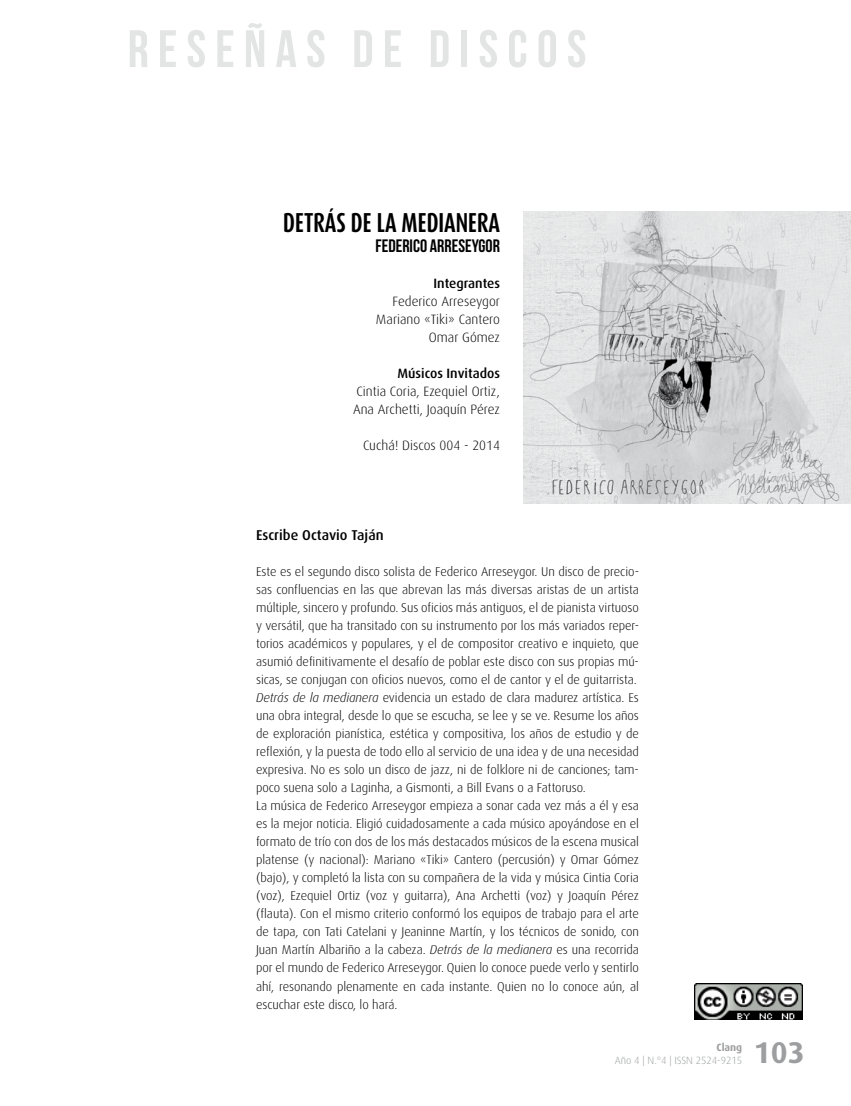
<style>
.page{position:relative;width:851px;height:1106px;background:#fff}
.page>*{position:absolute;margin:0;border:0;box-sizing:border-box;transform-origin:0 0}
.t1{font:52.5px "Bebas Neue";letter-spacing:.175em;color:#e3e4e4}
.t2{font:700 30px "Dax";color:#9c9e9f}
.t3{font:700 22.5px "Dax Compact";color:#000}
.t4{font:18px "Bebas Neue";color:#000}
.t5{font:500 14.25px "Dax";color:#000}
.t6{font:300 13.5px/18px "Dax";color:#000;text-align:right}
.t7{font:500 13.5px "Dax";color:#000}
.t8{font:300 12.75px/18px "Dax";letter-spacing:-.005em;color:#000}
.t9{font:300 10.5px "Dax";letter-spacing:-.005em;color:#9c9e9f}
.t10{font:700 10.5px "Dax";letter-spacing:-.005em;color:#9c9e9f}
.s1{font-style:italic}
</style>
<div class="page">
<img style="left:523px;top:212px;width:327px;height:292px">
<img style="left:694px;top:983px;width:108px;height:36px">
<h1 class="t1" style="left:128px;top:20px;width:460px">RESEÑAS DE DISCOS</h1>
<h3 class="t3" style="left:283px;top:208px;width:218px">DETRÁS DE LA MEDIANERA</h3>
<h3 class="t4" style="left:375px;top:236px;width:126px">FEDERICO ARRESEYGOR</h3>
<p class="t7" style="left:433px;top:276px;width:68px">Integrantes</p>
<p class="t6" style="left:376px;top:292px;width:125px">Federico Arreseygor<br>Mariano «Tiki» Cantero<br>Omar Gómez</p>
<p class="t7" style="left:397px;top:366px;width:104px">Músicos Invitados</p>
<p class="t6" style="left:353px;top:382px;width:148px;text-align:left">Cintia Coria, Ezequiel Ortiz,<br>Ana Archetti, Joaquín Pérez</p>
<p class="t6" style="left:363px;top:436px;width:138px">Cuchá! Discos 004 - 2014</p>
<p class="t5" style="left:256px;top:527px;width:129px">Escribe Octavio Taján</p>
<p class="t8" style="left:256px;top:563px;width:384px">Este es el segundo disco solista de Federico Arreseygor. Un disco de precio&shy;sas confluencias en las que abrevan las más diversas aristas de un artista múltiple, sincero y profundo. Sus oficios más antiguos, el de pianista virtuoso y versátil, que ha transitado con su instrumento por los más variados reper&shy;torios académicos y populares, y el de compositor creativo e inquieto, que asumió definitivamente el desafío de poblar este disco con sus propias mú&shy;sicas, se conjugan con oficios nuevos, como el de cantor y el de guitarrista.<br><span class="s1">Detrás de la medianera</span> evidencia un estado de clara madurez artística. Es una obra integral, desde lo que se escucha, se lee y se ve. Resume los años de exploración pianística, estética y compositiva, los años de estudio y de reflexión, y la puesta de todo ello al servicio de una idea y de una necesidad expresiva. No es solo un disco de jazz, ni de folklore ni de canciones; tam&shy;poco suena solo a Laginha, a Gismonti, a Bill Evans o a Fattoruso.<br>La música de Federico Arreseygor empieza a sonar cada vez más a él y esa es la mejor noticia. Eligió cuidadosamente a cada músico apoyándose en el formato de trío con dos de los más destacados músicos de la escena musical platense (y nacional): Mariano «Tiki» Cantero (percusión) y Omar Gómez (bajo), y completó la lista con su compañera de la vida y música Cintia Coria (voz), Ezequiel Ortiz (voz y guitarra), Ana Archetti (voz) y Joaquín Pérez (flauta). Con el mismo criterio conformó los equipos de trabajo para el arte de tapa, con Tati Catelani y Jeaninne Martín, y los técnicos de sonido, con Juan Martín Albariño a la cabeza. <span class="s1">Detrás de la medianera</span> es una recorrida por el mundo de Federico Arreseygor. Quien lo conoce puede verlo y sentirlo ahí, resonando plenamente en cada instante. Quien no lo conoce aún, al escuchar este disco, lo hará.</p>
<p class="t10" style="left:716px;top:1041px;width:27px">Clang</p>
<p class="t9" style="left:614px;top:1054px;width:129px">Año 4 | N.°4 | ISSN 2524-9215</p>
<h2 class="t2" style="left:753px;top:1035px;width:52px">103</h2>
</div>
